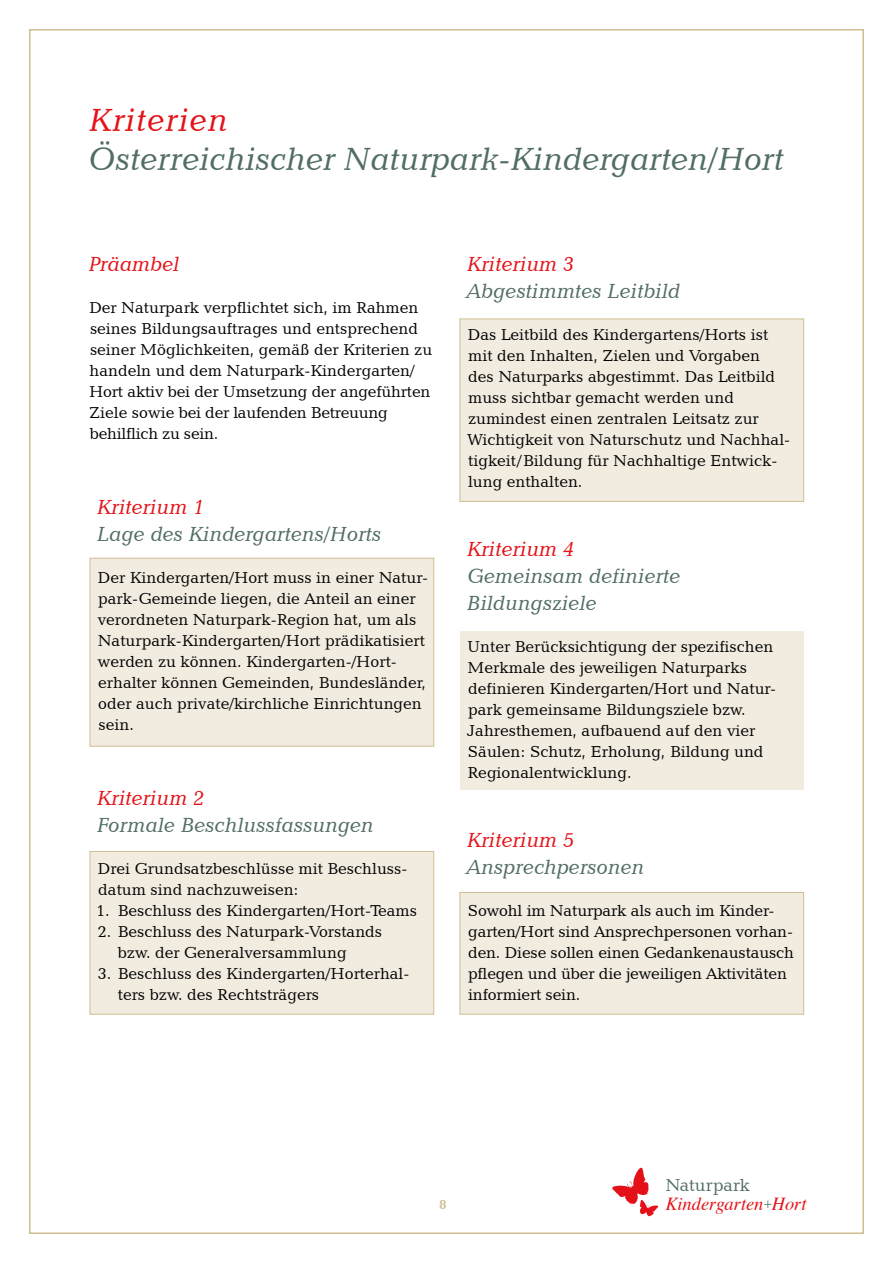
<style>
.page{position:relative;width:893px;height:1263px;background:#fff}
.page>*{position:absolute;margin:0;border:0;box-sizing:border-box;transform-origin:0 0}
.t1{font:italic 33px "Candida BT";color:#516d64}
.t2{font:italic 33px "Candida BT";letter-spacing:.03em;color:#e41218}
.t3{font:italic 21px/27px "Candida BT";color:#516d64}
.t4{font:italic 21px "Candida BT";color:#e41218}
.t5{font:italic 18.3px "Times";color:#e41218}
.t6{font:17.55px "Candida BT";color:#516d64}
.t7{font:16.2px/21px "Candida BT";color:#000}
.t8{font:700 13.5px "Candida BT";color:#cfbf93}
.s1{font-family:"Candida BT";font-style:normal;font-size:12.3px;color:#516d64}
</style>
<div class="page">
<div style="left:29px;top:29px;width:835px;height:1205px;background:#fff;border:2px solid #cfbf93"></div>
<div style="left:90px;top:558px;width:344px;height:188px;background:#f1ecdf;border:1px solid #cfbf93"></div>
<div style="left:459px;top:319px;width:345px;height:183px;background:#f1ecdf;border:1px solid #cfbf93"></div>
<div style="left:460px;top:631px;width:344px;height:159px;background:#f1ecdf"></div>
<div style="left:459px;top:892px;width:345px;height:122px;background:#f1ecdf;border:1px solid #cfbf93"></div>
<div style="left:90px;top:851px;width:344px;height:163px;background:#f1ecdf;border:1px solid #cfbf93"></div>
<svg style="left:612px;top:1167px;width:46px;height:49px"></svg>
<h1 class="t2" style="left:89px;top:100px;width:140px">Kriterien</h1>
<h1 class="t1" style="left:89px;top:139px;width:696px">Österreichischer Naturpark-Kindergarten/Hort</h1>
<p class="t4" style="left:89px;top:251px;width:92px">Präambel</p>
<p class="t7" style="left:89px;top:297px;width:345px">Der Naturpark verpflichtet sich, im Rahmen seines Bildungsauftrages und entsprechend seiner Möglichkeiten, gemäß der Kriterien zu handeln und dem Naturpark-Kindergarten/ Hort aktiv bei der Umsetzung der angeführten Ziele sowie bei der laufenden Betreuung behilflich zu sein.</p>
<p class="t4" style="left:97px;top:494px;width:109px">Kriterium 1</p>
<p class="t3" style="left:97px;top:520px;width:286px">Lage des Kindergartens/Horts</p>
<p class="t7" style="left:98px;top:567px;width:332px">Der Kindergarten/Hort muss in einer Natur&shy;park-Gemeinde liegen, die Anteil an einer verordneten Naturpark-Region hat, um als Naturpark-Kindergarten/Hort prädikatisiert werden zu können. Kindergarten-/Hort&shy;erhalter können Gemeinden, Bundesländer, oder auch private/kirchliche Einrichtungen sein.</p>
<p class="t4" style="left:97px;top:785px;width:109px">Kriterium 2</p>
<p class="t3" style="left:97px;top:811px;width:278px">Formale Beschlussfassungen</p>
<p class="t7" style="left:98px;top:858px;width:311px">Drei Grundsatzbeschlüsse mit Beschluss&shy;datum sind nachzuweisen:</p>
<p class="t7" style="left:96px;top:900px;width:322px">1. Beschluss des Kindergarten/Hort-Teams</p>
<p class="t7" style="left:118px;top:921px;width:266px;text-indent:-20px">2. Beschluss des Naturpark-Vorstands bzw. der Generalversammlung</p>
<p class="t7" style="left:118px;top:963px;width:293px;text-indent:-20px">3. Beschluss des Kindergarten/Horterhal&shy;ters bzw. des Rechtsträgers</p>
<p class="t4" style="left:467px;top:251px;width:109px">Kriterium 3</p>
<p class="t3" style="left:467px;top:277px;width:215px">Abgestimmtes Leitbild</p>
<p class="t7" style="left:467px;top:324px;width:324px">Das Leitbild des Kindergartens/Horts ist mit den Inhalten, Zielen und Vorgaben<br>des Naturparks abgestimmt. Das Leitbild muss sichtbar gemacht werden und zumindest einen zentralen Leitsatz zur Wichtigkeit von Naturschutz und Nachhal&shy;tigkeit/Bildung für Nachhaltige Entwick&shy;lung enthalten.</p>
<p class="t4" style="left:467px;top:536px;width:109px">Kriterium 4</p>
<p class="t3" style="left:467px;top:562px;width:215px">Gemeinsam definierte<br>Bildungsziele</p>
<p class="t7" style="left:467px;top:636px;width:311px">Unter Berücksichtigung der spezifischen Merkmale des jeweiligen Naturparks definieren Kindergarten/Hort und Natur&shy;park gemeinsame Bildungsziele bzw.<br>Jahresthemen, aufbauend auf den vier Säulen: Schutz, Erholung, Bildung und Regionalentwicklung.</p>
<p class="t4" style="left:467px;top:827px;width:109px">Kriterium 5</p>
<p class="t3" style="left:467px;top:853px;width:179px">Ansprechpersonen</p>
<p class="t7" style="left:468px;top:900px;width:328px">Sowohl im Naturpark als auch im Kinder&shy;garten/Hort sind Ansprechpersonen vorhan&shy;den. Diese sollen einen Gedankenaustausch pflegen und über die jeweiligen Aktivitäten informiert sein.</p>
<p class="t8" style="left:439px;top:1196px;width:9px">8</p>
<p class="t6" style="left:665px;top:1174px;width:86px">Naturpark</p>
<p class="t5" style="left:665px;top:1188px;width:143px">Kindergarten<span class="s1">+</span>Hort</p>
</div>
